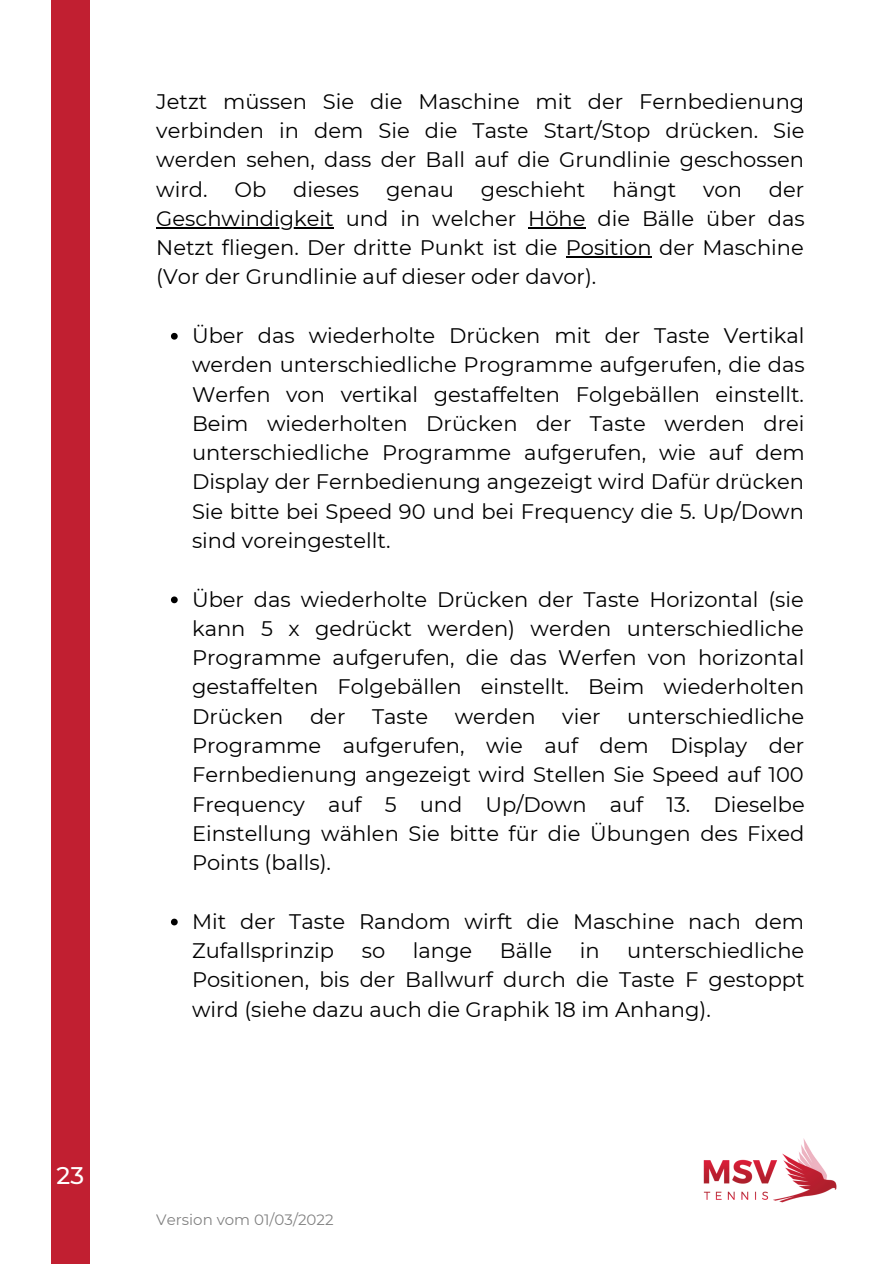
<style>
.page{position:relative;width:894px;height:1264px;background:#fff}
.page>*{position:absolute;margin:0;border:0;box-sizing:border-box;transform-origin:0 0}
.t1{font:500 24px "Montserrat";color:#fff}
.t2{font:21px/29.2px "Montserrat";color:#000;text-align:justify}
.t3{font:15px "Montserrat";color:#000}
</style>
<div class="page">
<img style="left:703px;top:1138px;width:134px;height:65px">
<div style="left:51px;top:0;width:38px;height:1263px;background:#c11f31"></div>
<svg style="left:171px;top:333px;width:7px;height:6px"></svg>
<svg style="left:171px;top:596px;width:7px;height:7px"></svg>
<svg style="left:171px;top:918px;width:7px;height:7px"></svg>
<hr style="left:156px;top:227px;width:178px;height:1px;background:#000">
<hr style="left:528px;top:227px;width:57px;height:1px;background:#000">
<hr style="left:565px;top:256px;width:86px;height:1px;background:#000">
<p class="t1" style="left:57px;top:1160px;width:29px">23</p>
<p class="t2" style="left:156px;top:87px;width:649px">Jetzt müssen Sie die Maschine mit der Fernbedienung verbinden in dem Sie die Taste Start/Stop drücken. Sie werden sehen, dass der Ball auf die Grundlinie geschossen wird.</p>
<p class="t2" style="left:156px;top:174px;width:649px;text-indent:612px">der Geschwindigkeit und in welcher Höhe die Bälle über das Netzt fliegen. Der dritte Punkt ist die Position der Maschine (Vor der Grundlinie auf dieser oder davor).</p>
<p class="t2" style="left:234px;top:174px;width:33px">Ob</p>
<p class="t2" style="left:293px;top:174px;width:67px">dieses</p>
<p class="t2" style="left:386px;top:174px;width:69px">genau</p>
<p class="t2" style="left:481px;top:174px;width:106px">geschieht</p>
<p class="t2" style="left:612px;top:174px;width:65px">hängt</p>
<p class="t2" style="left:703px;top:174px;width:40px">von</p>
<p class="t2" style="left:192px;top:321px;width:614px">Über das wiederholte Drücken mit der Taste Vertikal werden unterschiedliche Programme aufgerufen, die das Werfen von vertikal gestaffelten Folgebällen einstellt.<br>Beim wiederholten Drücken der Taste werden drei unterschiedliche Programme aufgerufen, wie auf dem Display der Fernbedienung angezeigt wird Dafür drücken Sie bitte bei Speed 90 und bei Frequency die 5. Up/Down sind voreingestellt.</p>
<p class="t2" style="left:192px;top:584px;width:613px">Über das wiederholte Drücken der Taste Horizontal (sie kann 5 x gedrückt werden) werden unterschiedliche Programme aufgerufen, die das Werfen von horizontal gestaffelten Folgebällen einstellt. Beim wiederholten Drücken</p>
<p class="t2" style="left:192px;top:701px;width:614px;text-indent:435px">unterschiedliche Programme aufgerufen, wie auf dem Display der Fernbedienung angezeigt wird Stellen Sie Speed auf 100<br>Frequency auf 5 und Up/Down auf 13. Dieselbe Einstellung wählen Sie bitte für die Übungen des Fixed Points (balls).</p>
<p class="t2" style="left:192px;top:906px;width:613px">Mit der Taste Random wirft die Maschine nach dem<br>Zufallsprinzip</p>
<p class="t2" style="left:310px;top:701px;width:37px">der</p>
<p class="t2" style="left:372px;top:701px;width:57px">Taste</p>
<p class="t2" style="left:454px;top:701px;width:82px">werden</p>
<p class="t2" style="left:562px;top:701px;width:40px">vier</p>
<p class="t2" style="left:192px;top:935px;width:614px;text-indent:435px">unterschiedliche Positionen, bis der Ballwurf durch die Taste F gestoppt wird (siehe dazu auch die Graphik 18 im Anhang).</p>
<p class="t2" style="left:362px;top:935px;width:25px">so</p>
<p class="t2" style="left:413px;top:935px;width:61px">lange</p>
<p class="t2" style="left:499px;top:935px;width:54px">Bälle</p>
<p class="t2" style="left:579px;top:935px;width:21px">in</p>
<p class="t3" style="left:156px;top:1210px;width:179px">Version vom 01/03/2022</p>
</div>
